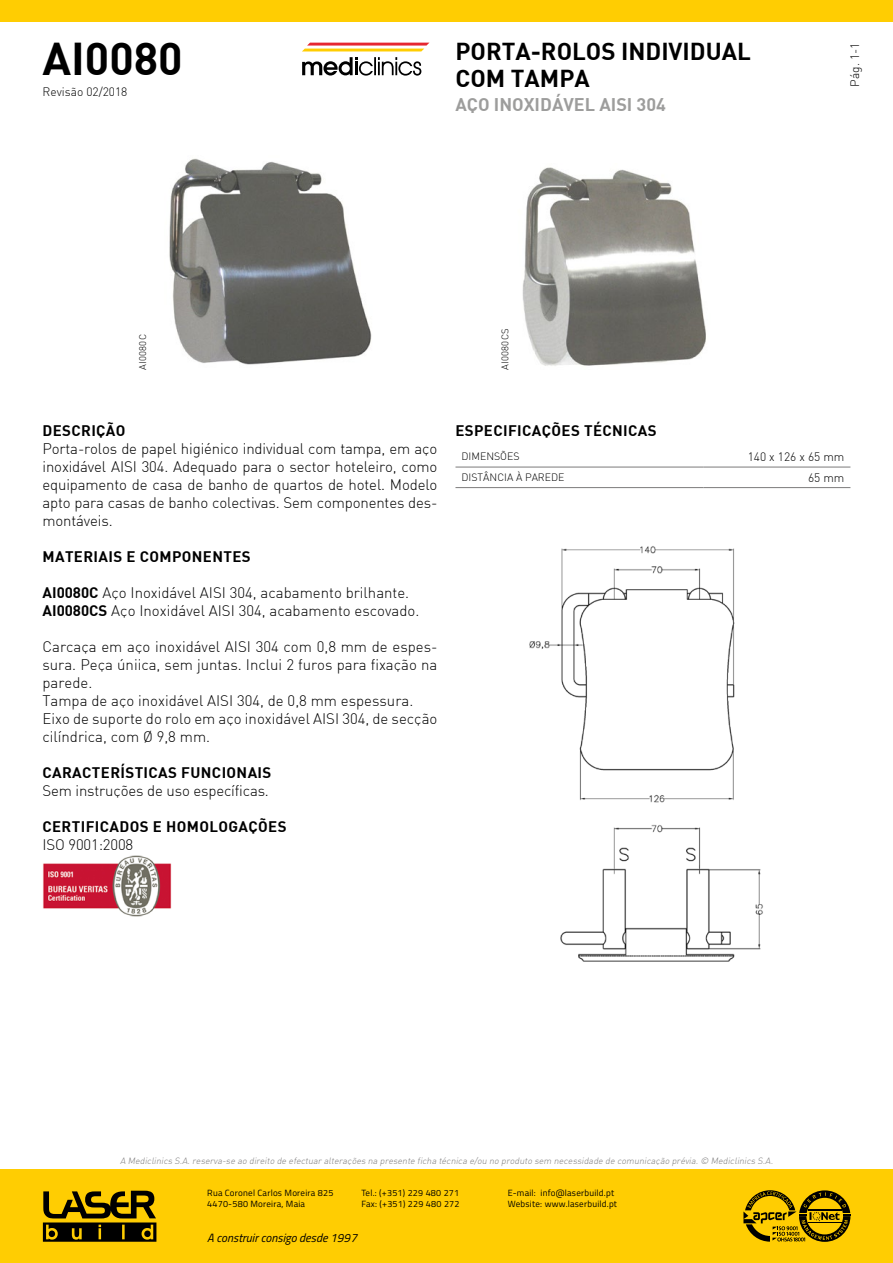
<style>
.page{position:relative;width:893px;height:1263px;background:#fff}
.page>*{position:absolute;margin:0;border:0;box-sizing:border-box;transform-origin:0 0}
.t1{font:700 45px "DI Nbek";color:#000}
.t2{font:700 24px/27px "DI Nbek";color:#000}
.t3{font:700 18px "DI Nbek";color:#9d9d9c}
.t4{font:300 15px/18px "DI Nbek";color:#000}
.t5{font:700 15px "DI Nbek";letter-spacing:.025em;color:#000}
.t6{font:300 12px "DI Nbek";color:#000}
.t7{font:italic 12px "Titillium";color:#000}
.t8{font:300 10.5px "DI Nbek";color:#000}
.t9{font:300 9.6px "DI Nbek";letter-spacing:.025em;color:#000}
.t10{font:italic 300 9px "DI Nbek";color:#7c7b7b}
.t11{font:9px/10.8px "Titillium";letter-spacing:.025em;color:#000}
.s1{font-weight:700}
</style>
<div class="page">
<div style="left:0;top:0;width:893px;height:21px;background:#ffcd02"></div>
<div style="left:1px;top:1169px;width:892px;height:94px;background:#ffcd02"></div>
<svg style="left:43px;top:1191px;width:113px;height:51px"></svg>
<svg style="left:743px;top:1190px;width:107px;height:52px"></svg>
<svg style="left:302px;top:43px;width:127px;height:8px"></svg>
<svg style="left:302px;top:57px;width:119px;height:19px"></svg>
<img style="left:43px;top:855px;width:129px;height:62px">
<hr style="left:455px;top:467px;width:248px;height:1px;background:#7c7b7b">
<hr style="left:703px;top:467px;width:147px;height:1px;background:#7c7b7b">
<hr style="left:455px;top:487px;width:248px;height:1px;background:#7c7b7b">
<hr style="left:703px;top:487px;width:147px;height:1px;background:#7c7b7b">
<img style="left:529px;top:546px;width:234px;height:416px">
<img style="left:169px;top:158px;width:203px;height:207px">
<img style="left:522px;top:167px;width:184px;height:199px">
<h1 class="t1" style="left:43px;top:29px;width:142px">AI0080</h1>
<p class="t6" style="left:43px;top:84px;width:86px">Revisão 02/2018</p>
<h2 class="t2" style="left:455px;top:37px;width:297px">PORTA-ROLOS INDIVIDUAL<br>COM TAMPA</h2>
<p class="t3" style="left:455px;top:92px;width:212px">AÇO INOXIDÁVEL AISI 304</p>
<p class="t6" style="left:847px;top:87px;width:46px;rotate:-90deg">Pág. 1-1</p>
<p class="t9" style="left:137px;top:370px;width:37px;rotate:-90deg">AI0080C</p>
<p class="t9" style="left:499px;top:370px;width:43px;rotate:-90deg">AI0080CS</p>
<p class="t5" style="left:43px;top:421px;width:85px">DESCRIÇÃO</p>
<p class="t4" style="left:43px;top:439px;width:396px;text-align:justify">Porta-rolos de papel higiénico individual com tampa, em aço inoxidável AISI 304. Adequado para o sector hoteleiro, como equipamento de casa de banho de quartos de hotel. Modelo apto para casas de banho colectivas. Sem componentes des&shy;montáveis.</p>
<p class="t5" style="left:43px;top:547px;width:210px">MATERIAIS E COMPONENTES</p>
<p class="t4" style="left:43px;top:583px;width:378px"><span class="s1">AI0080C</span> Aço Inoxidável AISI 304, acabamento brilhante.<br><span class="s1">AI0080CS</span> Aço Inoxidável AISI 304, acabamento escovado.</p>
<p class="t4" style="left:43px;top:637px;width:396px">Carcaça em aço inoxidável AISI 304 com 0,8 mm de espes&shy;sura. Peça úniica, sem juntas. Inclui 2 furos para fixação na parede.<br>Tampa de aço inoxidável AISI 304, de 0,8 mm espessura.<br>Eixo de suporte do rolo em aço inoxidável AISI 304, de secção cilíndrica, com Ø 9,8 mm.</p>
<p class="t5" style="left:43px;top:763px;width:230px">CARACTERÍSTICAS FUNCIONAIS</p>
<p class="t4" style="left:43px;top:781px;width:228px">Sem instruções de uso específicas.</p>
<p class="t5" style="left:43px;top:817px;width:246px">CERTIFICADOS E HOMOLOGAÇÕES</p>
<p class="t4" style="left:43px;top:835px;width:92px">ISO 9001:2008</p>
<p class="t5" style="left:455px;top:421px;width:203px">ESPECIFICAÇÕES TÉCNICAS</p>
<p class="t8" style="left:461px;top:450px;width:60px">DIMENSÕES</p>
<p class="t6" style="left:748px;top:449px;width:98px">140 x 126 x 65 mm</p>
<p class="t8" style="left:461px;top:470px;width:105px">DISTÂNCIA À PAREDE</p>
<p class="t6" style="left:808px;top:470px;width:38px">65 mm</p>
<p class="t10" style="left:120px;top:1155px;width:656px">A Mediclinics S.A.reserva-se ao direito de efectuar alterações na presente ficha técnica e/ou no produto sem necessidade de comunicação prévia.© Mediclinics S.A.</p>
<p class="t11" style="left:207px;top:1187px;width:128px">Rua Coronel Carlos Moreira 825<br>4470-580 Moreira, Maia</p>
<p class="t11" style="left:361px;top:1187px;width:100px">Tel.: (+351) 229 480 271<br>Fax: (+351) 229 480 272</p>
<p class="t11" style="left:508px;top:1187px;width:111px">E-mail: info@laserbuild.pt<br>Website: www.laserbuild.pt</p>
<p class="t7" style="left:207px;top:1229px;width:151px">A construir consigo desde 1997</p>
</div>
